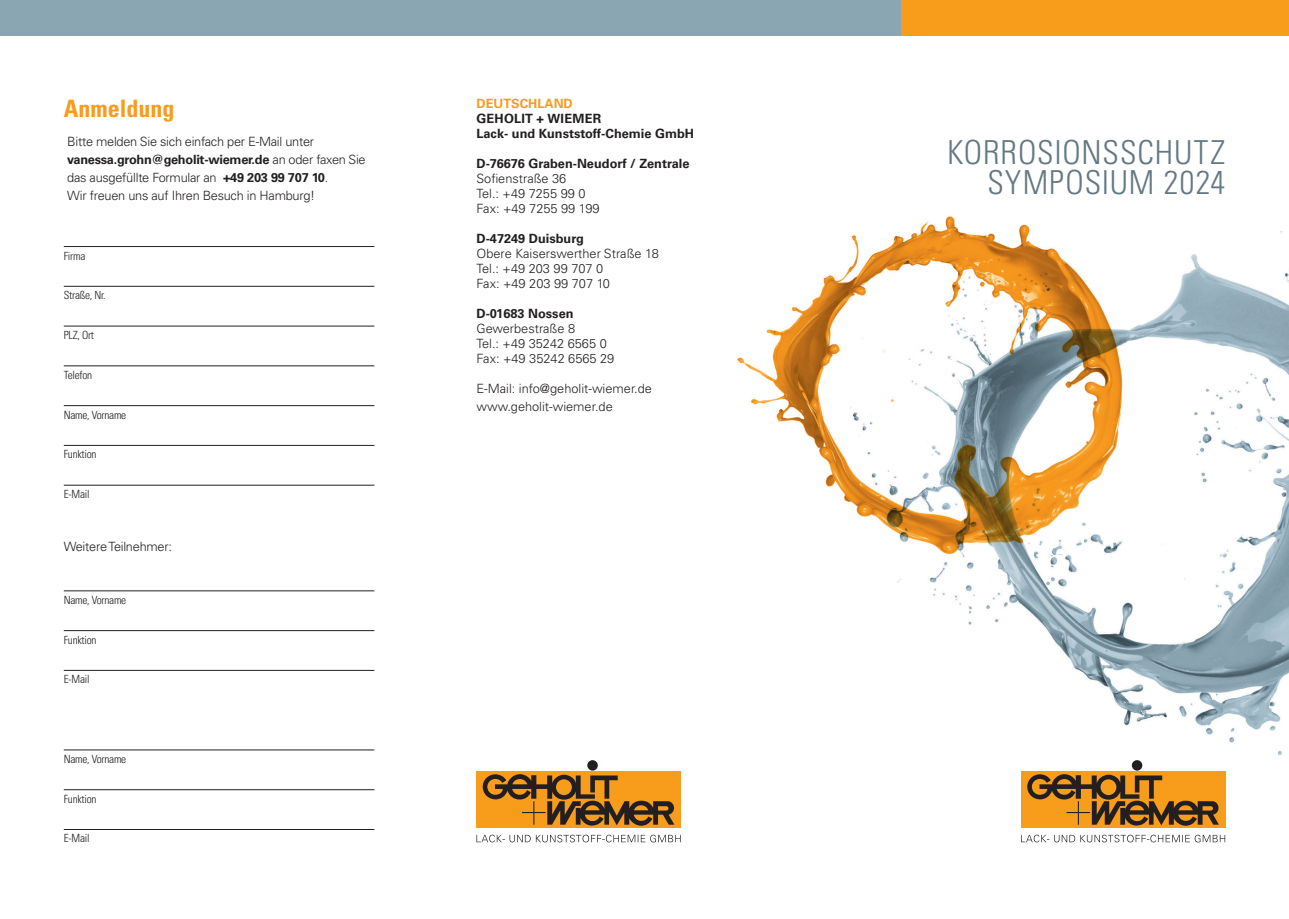
<style>
.page{position:relative;width:1289px;height:919px;background:#fff}
.page>*{position:absolute;margin:0;border:0;box-sizing:border-box;transform-origin:0 0}
.t1{font:33px/30px "Univers LTCYR 47 Light Cond";letter-spacing:.025em;color:#647882;text-align:right}
.t2{font:24px "Univers LTCYR 67 Bold Cond";color:#f89c1c}
.t3{font:300 12.75px/15px "Univers LTCYR 45";color:#231f20}
.t4{font:300 12.75px "Univers LTCYR 45";letter-spacing:-.02em;color:#231f20}
.t5{font:700 12.75px/18px "Univers LTCYR 65";letter-spacing:-.02em;color:#231f20}
.t6{font:700 12.75px/15px "Univers LTCYR 65";color:#231f20}
.t7{font:700 12.75px "Univers LTCYR 65";color:#f89c1c}
.t8{font:11.25px "Univers LTCYR 47 Light Cond";letter-spacing:-.02em;color:#231f20}
.s1{font-family:"Univers LTCYR 45";font-weight:300}
.s2{font-family:"Univers LTCYR 65";font-weight:700}
</style>
<div class="page">
<img style="left:1021px;top:231px;width:267px;height:612px">
<img style="left:737px;top:216px;width:459px;height:420px">
<div style="left:901px;top:0;width:387px;height:36px;background:#f89c1c"></div>
<div style="left:0;top:0;width:900px;height:36px;background:#8ba6b3"></div>
<div style="left:476px;top:771px;width:204px;height:57px;background:#f89c1c"></div>
<svg style="left:482px;top:760px;width:192px;height:65px"></svg>
<svg style="left:476px;top:834px;width:204px;height:8px"></svg>
<div style="left:1020px;top:771px;width:205px;height:57px;background:#f89c1c"></div>
<svg style="left:1027px;top:760px;width:191px;height:65px"></svg>
<svg style="left:1021px;top:834px;width:204px;height:8px"></svg>
<hr style="left:64px;top:246px;width:310px;height:1px;background:#231f20">
<hr style="left:64px;top:286px;width:310px;height:1px;background:#231f20">
<hr style="left:64px;top:326px;width:310px;height:1px;background:#231f20">
<hr style="left:64px;top:365px;width:310px;height:1px;background:#231f20">
<hr style="left:64px;top:405px;width:310px;height:1px;background:#231f20">
<hr style="left:64px;top:445px;width:310px;height:1px;background:#231f20">
<hr style="left:64px;top:485px;width:310px;height:1px;background:#231f20">
<hr style="left:64px;top:590px;width:310px;height:1px;background:#231f20">
<hr style="left:64px;top:630px;width:310px;height:1px;background:#231f20">
<hr style="left:64px;top:670px;width:310px;height:1px;background:#231f20">
<hr style="left:64px;top:749px;width:310px;height:1px;background:#231f20">
<hr style="left:64px;top:789px;width:310px;height:1px;background:#231f20">
<hr style="left:64px;top:829px;width:310px;height:1px;background:#231f20">
<p class="t2" style="left:64px;top:94px;width:112px">Anmeldung</p>
<p class="t4" style="left:67px;top:133px;width:248px">Bitte melden Sie sich einfach per E-Mail unter</p>
<p class="t5" style="left:67px;top:150px;width:300px">vanessa.grohn@geholit-wiemer.de <span class="s1">an oder faxen Sie das ausgefüllte Formular an</span> +49 203 99 707 10<span class="s1">.</span></p>
<p class="t4" style="left:67px;top:187px;width:249px">Wir freuen uns auf Ihren Besuch in Hamburg!</p>
<p class="t8" style="left:64px;top:248px;width:23px">Firma</p>
<p class="t8" style="left:64px;top:288px;width:43px">Straße, Nr.</p>
<p class="t8" style="left:64px;top:327px;width:32px">PLZ, Ort</p>
<p class="t8" style="left:64px;top:367px;width:30px">Telefon</p>
<p class="t8" style="left:64px;top:407px;width:64px">Name, Vorname</p>
<p class="t8" style="left:64px;top:447px;width:34px">Funktion</p>
<p class="t8" style="left:64px;top:486px;width:27px">E-Mail</p>
<p class="t4" style="left:64px;top:537px;width:110px">Weitere Teilnehmer:</p>
<p class="t8" style="left:64px;top:592px;width:64px">Name, Vorname</p>
<p class="t8" style="left:64px;top:632px;width:34px">Funktion</p>
<p class="t8" style="left:64px;top:671px;width:27px">E-Mail</p>
<p class="t8" style="left:64px;top:751px;width:64px">Name, Vorname</p>
<p class="t8" style="left:64px;top:791px;width:34px">Funktion</p>
<p class="t8" style="left:64px;top:830px;width:27px">E-Mail</p>
<p class="t7" style="left:476px;top:94px;width:98px">DEUTSCHLAND</p>
<p class="t6" style="left:476px;top:110px;width:219px">GEHOLIT + WIEMER<br>Lack- und Kunststoff-Chemie GmbH</p>
<p class="t6" style="left:476px;top:155px;width:214px">D-76676 Graben-Neudorf / Zentrale</p>
<p class="t3" style="left:476px;top:170px;width:125px">Sofienstraße 36<br>Tel.: +49 7255 99 0<br>Fax: +49 7255 99 199</p>
<p class="t3" style="left:476px;top:230px;width:184px"><span class="s2">D-47249 Duisburg<br></span>Obere Kaiserswerther Straße 18<br>Tel.: +49 203 99 707 0<br>Fax: +49 203 99 707 10</p>
<p class="t3" style="left:476px;top:305px;width:139px"><span class="s2">D-01683 Nossen<br></span>Gewerbestraße 8<br>Tel.: +49 35242 6565 0<br>Fax: +49 35242 6565 29</p>
<p class="t3" style="left:476px;top:379px;width:177px;line-height:18px">E-Mail: info@geholit-wiemer.de www.geholit-wiemer.de</p>
<p class="t1" style="left:947px;top:135px;width:279px">KORROSIONSSCHUTZ<br>SYMPOSIUM 2024</p>
</div>
